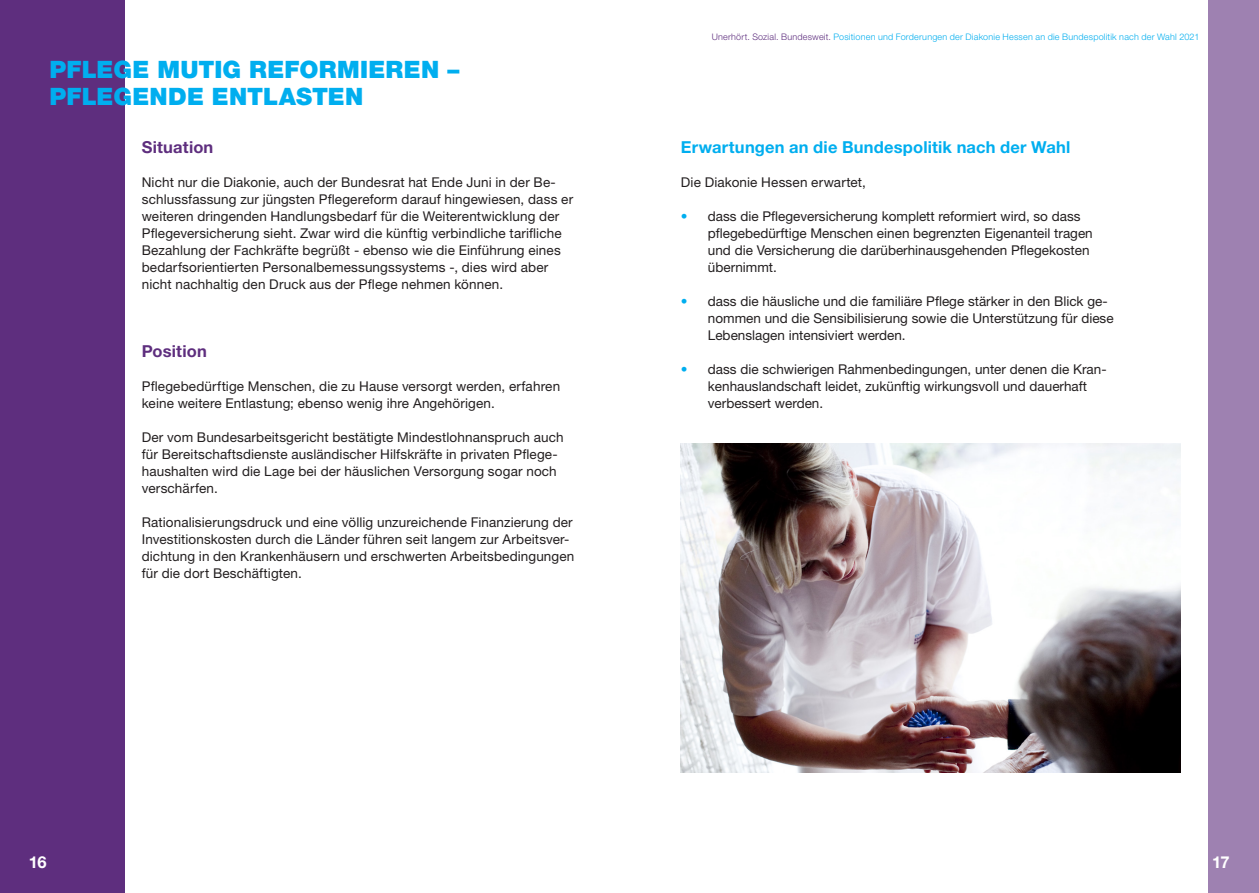
<style>
.page{position:relative;width:1259px;height:893px;background:#fff}
.page>*{position:absolute;margin:0;border:0;box-sizing:border-box;transform-origin:0 0}
._31_Lead_Subheadline{font:900 24px/27px "Helvetica Neue LT Std";letter-spacing:.005em;color:#00aeef}
._11_Fliesstext_9pt_4{font:700 16.5px "Helvetica Neue LT Std";letter-spacing:.01em;color:#00aeef}
.List_Paragraph{font:700 16.5px "Helvetica Neue LT Std";letter-spacing:.01em;color:#5e2e7e}
.t1{font:700 16.5px "Helvetica Neue LT Std";color:#fff}
.List_Paragraph-2{font:13.5px/17px "Helvetica Neue LT Std";letter-spacing:.01em;color:#231f20}
.List_Paragraph_viole{font:13.5px "Helvetica Neue LT Std";letter-spacing:.01em;color:#231f20}
.t2{font:300 9px "Helvetica Neue LT Std";letter-spacing:.025em;color:#00aeef}
.s1{color:#5e2e7e}
.s2{color:#00aeef}
</style>
<div class="page">
<div style="left:1208px;top:0;width:51px;height:893px;background:#9e81b1"></div>
<div style="left:0;top:0;width:125px;height:893px;background:#5e2e7e"></div>
<img style="left:681px;top:443px;width:499px;height:330px">
<p class="_31_Lead_Subheadline" style="left:50px;top:56px;width:411px">PFLEGE MUTIG REFORMIEREN –<br>PFLEGENDE ENTLASTEN</p>
<p class="List_Paragraph" style="left:142px;top:137px;width:73px">Situation</p>
<p class="List_Paragraph-2" style="left:142px;top:174px;width:433px">Nicht nur die Diakonie, auch der Bundesrat hat Ende Juni in der Be&shy;schlussfassung zur jüngsten Pflegereform darauf hingewiesen, dass er weiteren dringenden Handlungsbedarf für die Weiterentwicklung der Pflegeversicherung sieht. Zwar wird die künftig verbindliche tarifliche Bezahlung der Fachkräfte begrüßt - ebenso wie die Einführung eines bedarfsorientierten Personalbemessungssystems -, dies wird aber nicht nachhaltig den Druck aus der Pflege nehmen können.</p>
<p class="List_Paragraph" style="left:142px;top:341px;width:66px">Position</p>
<p class="List_Paragraph-2" style="left:142px;top:378px;width:420px">Pflegebedürftige Menschen, die zu Hause versorgt werden, erfahren keine weitere Entlastung; ebenso wenig ihre Angehörigen.</p>
<p class="List_Paragraph-2" style="left:142px;top:429px;width:423px">Der vom Bundesarbeitsgericht bestätigte Mindestlohnanspruch auch für Bereitschaftsdienste ausländischer Hilfskräfte in privaten Pflege&shy;haushalten wird die Lage bei der häuslichen Versorgung sogar noch verschärfen.</p>
<p class="List_Paragraph-2" style="left:142px;top:514px;width:434px">Rationalisierungsdruck und eine völlig unzureichende Finanzierung der Investitionskosten durch die Länder führen seit langem zur Arbeitsver&shy;dichtung in den Krankenhäusern und erschwerten Arbeitsbedingungen für die dort Beschäftigten.</p>
<p class="t2" style="left:711px;top:32px;width:489px"><span class="s1">Unerhört. Sozial. Bundesweit.</span> Positionen und Forderungen der Diakonie Hessen an die Bundespolitik nach der Wahl 2021</p>
<p class="_11_Fliesstext_9pt_4" style="left:681px;top:137px;width:391px">Erwartungen an die Bundespolitik nach der Wahl</p>
<p class="List_Paragraph_viole" style="left:681px;top:174px;width:187px">Die Diakonie Hessen erwartet,</p>
<p class="List_Paragraph-2" style="left:708px;top:208px;width:386px;text-indent:-27px"><span class="s2">•</span> dass die Pflegeversicherung komplett reformiert wird, so dass pflegebedürftige Menschen einen begrenzten Eigenanteil tragen und die Versicherung die darüberhinausgehenden Pflegekosten übernimmt.</p>
<p class="List_Paragraph-2" style="left:708px;top:293px;width:407px;text-indent:-27px"><span class="s2">•</span> dass die häusliche und die familiäre Pflege stärker in den Blick ge&shy;nommen und die Sensibilisierung sowie die Unterstützung für diese<br>Lebenslagen intensiviert werden.</p>
<p class="List_Paragraph-2" style="left:708px;top:361px;width:400px;text-indent:-27px"><span class="s2">•</span> dass die schwierigen Rahmenbedingungen, unter denen die Kran&shy;kenhauslandschaft leidet, zukünftig wirkungsvoll und dauerhaft verbessert werden.</p>
<p class="t1" style="left:29px;top:851px;width:19px">16</p>
<p class="t1" style="left:1212px;top:851px;width:19px">17</p>
</div>
